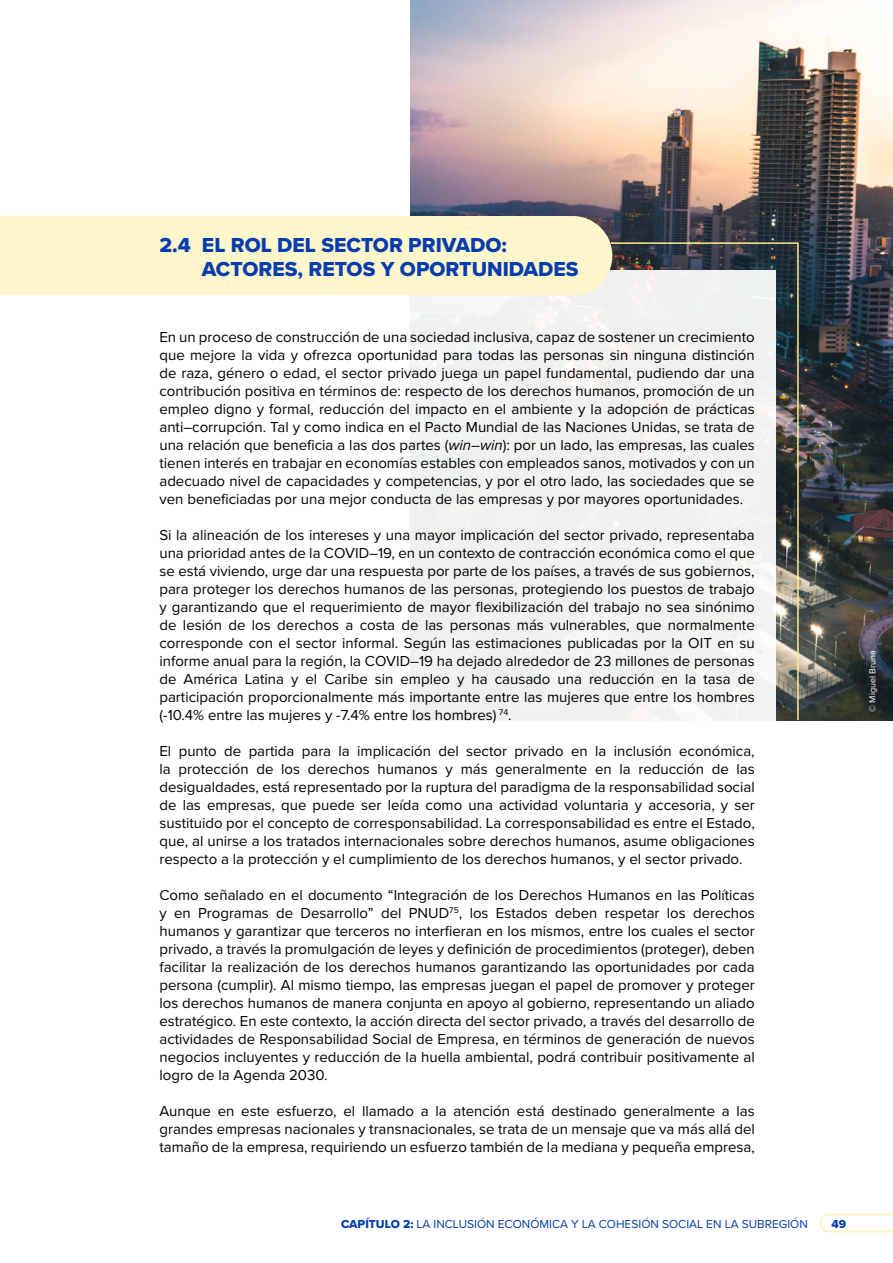
<style>
.page{position:relative;width:893px;height:1263px;background:#fff}
.page>*{position:absolute;margin:0;border:0;box-sizing:border-box;transform-origin:0 0}
.SUBTITULAR{font:21px "Proxima Nova Extrabld";color:#053daf}
.t1{font:15px/18px "Proxima Nova";color:#000;text-align:justify}
.t2{font:12px "Proxima Nova";color:#053daf}
.t3{font:12px "Proxima Nova Extrabld";color:#053daf}
.List_Paragraph{font:9px "Proxima Nova";color:#fff}
.s1{font-style:italic}
.s2{font-family:"Proxima Nova Extrabld"}
</style>
<div class="page">
<svg style="left:819px;top:1213px;width:74px;height:20px"></svg>
<img style="left:410px;top:0;width:483px;height:720px">
<div style="left:126px;top:270px;width:649px;height:510px;background:linear-gradient(to right,#fdfdfd,#f9f9f9)"></div>
<svg style="left:609px;top:242px;width:190px;height:479px"></svg>
<div style="left:0;top:216px;width:612px;height:79px;background:#fff6cb"></div>
<p class="SUBTITULAR" style="left:159px;top:229px;width:349px">2.4 EL ROL DEL SECTOR PRIVADO:</p>
<p class="SUBTITULAR" style="left:202px;top:253px;width:378px">ACTORES, RETOS Y OPORTUNIDADES</p>
<p class="t1" style="left:159px;top:327px;width:597px">En un proceso de construcción de una sociedad inclusiva, capaz de sostener un crecimiento que mejore la vida y ofrezca oportunidad para todas las personas sin ninguna distinción de raza, género o edad, el sector privado juega un papel fundamental, pudiendo dar una contribución positiva en términos de: respecto de los derechos humanos, promoción de un empleo digno y formal, reducción del impacto en el ambiente y la adopción de prácticas anti–corrupción. Tal y como indica en el Pacto Mundial de las Naciones Unidas, se trata de una relación que beneficia a las dos partes (<span class="s1">win–win</span>): por un lado, las empresas, las cuales tienen interés en trabajar en economías estables con empleados sanos, motivados y con un adecuado nivel de capacidades y competencias, y por el otro lado, las sociedades que se ven beneficiadas por una mejor conducta de las empresas y por mayores oportunidades.</p>
<p class="t1" style="left:159px;top:525px;width:597px">Si la alineación de los intereses y una mayor implicación del sector privado, representaba una prioridad antes de la COVID–19, en un contexto de contracción económica como el que se está viviendo, urge dar una respuesta por parte de los países, a través de sus gobiernos, para proteger los derechos humanos de las personas, protegiendo los puestos de trabajo y garantizando que el requerimiento de mayor flexibilización del trabajo no sea sinónimo de lesión de los derechos a costa de las personas más vulnerables, que normalmente corresponde con el sector informal. Según las estimaciones publicadas por la OIT en su informe anual para la región, la COVID–19 ha dejado alrededor de 23 millones de personas de América Latina y el Caribe sin empleo y ha causado una reducción en la tasa de participación proporcionalmente más importante entre las mujeres que entre los hombres (-10.4% entre las mujeres y -7.4% entre los hombres) <sup>74</sup>.</p>
<p class="t1" style="left:159px;top:741px;width:597px">El punto de partida para la implicación del sector privado en la inclusión económica, la protección de los derechos humanos y más generalmente en la reducción de las desigualdades, está representado por la ruptura del paradigma de la responsabilidad social de las empresas, que puede ser leída como una actividad voluntaria y accesoria, y ser sustituido por el concepto de corresponsabilidad. La corresponsabilidad es entre el Estado, que, al unirse a los tratados internacionales sobre derechos humanos, asume obligaciones respecto a la protección y el cumplimiento de los derechos humanos, y el sector privado.</p>
<p class="t1" style="left:159px;top:885px;width:597px">Como señalado en el documento “Integración de los Derechos Humanos en las Políticas y en Programas de Desarrollo” del PNUD<sup>75</sup>, los Estados deben respetar los derechos humanos y garantizar que terceros no interfieran en los mismos, entre los cuales el sector privado, a través la promulgación de leyes y definición de procedimientos (proteger), deben facilitar la realización de los derechos humanos garantizando las oportunidades por cada persona (cumplir). Al mismo tiempo, las empresas juegan el papel de promover y proteger los derechos humanos de manera conjunta en apoyo al gobierno, representando un aliado estratégico. En este contexto, la acción directa del sector privado, a través del desarrollo de actividades de Responsabilidad Social de Empresa, en términos de generación de nuevos negocios incluyentes y reducción de la huella ambiental, podrá contribuir positivamente al logro de la Agenda 2030.</p>
<p class="t1" style="left:159px;top:1101px;width:597px">Aunque en este esfuerzo, el llamado a la atención está destinado generalmente a las grandes empresas nacionales y transnacionales, se trata de un mensaje que va más allá del tamaño de la empresa, requiriendo un esfuerzo también de la mediana y pequeña empresa,</p>
<p class="List_Paragraph" style="left:866px;top:712px;width:63px;rotate:-90deg">© Miguel Bruna</p>
<p class="t2" style="left:341px;top:1215px;width:468px"><span class="s2">CAPÍTULO 2:</span> LA INCLUSIÓN ECONÓMICA Y LA COHESIÓN SOCIAL EN LA SUBREGIÓN</p>
<p class="t3" style="left:831px;top:1215px;width:16px">49</p>
</div>
